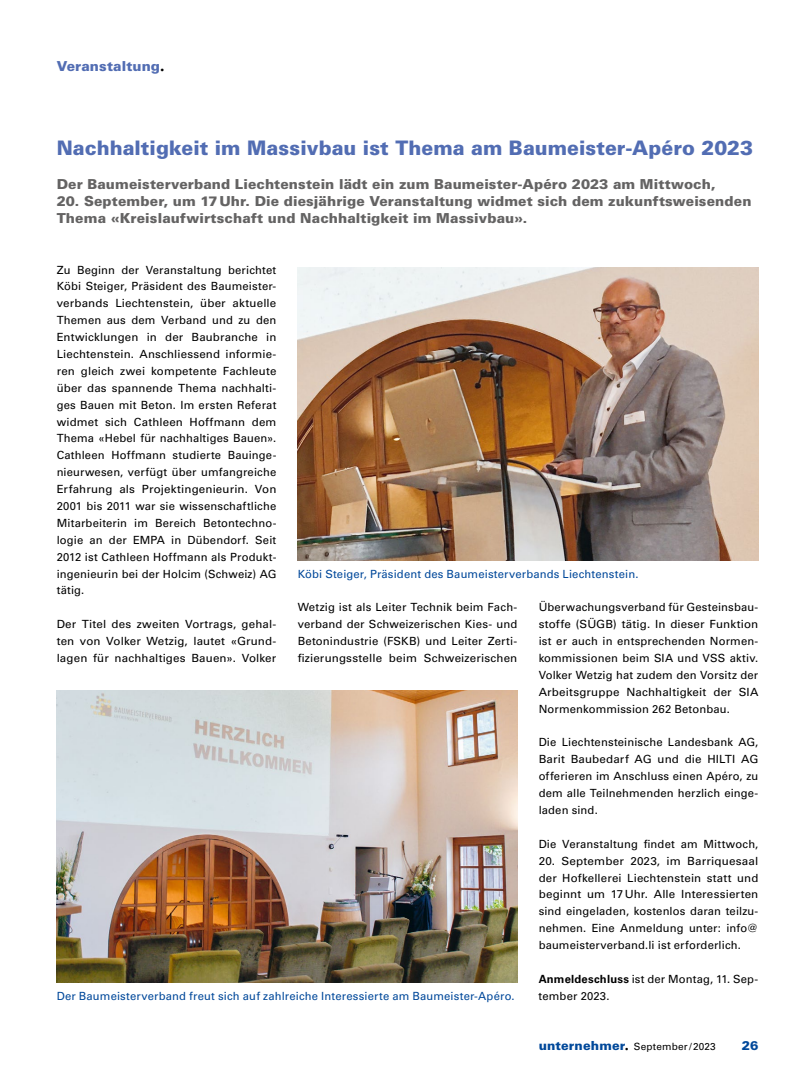
<style>
.page{position:relative;width:808px;height:1078px;background:#fff}
.page>*{position:absolute;margin:0;border:0;box-sizing:border-box;transform-origin:0 0}
.t1{font:900 20px "Univers LT Std";color:#526db3}
.t2{font:900 13.75px/16.9px "Univers LT Std";letter-spacing:.005em;color:#646363}
.t3{font:900 13.75px "Univers LT Std";letter-spacing:.005em;color:#526db3}
.t4{font:900 12.5px "Univers LT Std";color:#00489a}
.t5{font:11.25px/16.9px "Univers LT Std";letter-spacing:.01em;color:#000;text-align:justify}
.t6{font:11.25px/16.9px "Univers LT Std";letter-spacing:.01em;color:#000;text-align:justify;scale:1.04 1}
.t7{font:11.25px "Univers LT Std";letter-spacing:.015em;color:#00489a}
.t8{font:10px "Univers LT Std";letter-spacing:.02em;color:#000}
.s1{font-family:"Futura Std";font-weight:800;font-size:15.12px;color:#000}
.s2{font-weight:700}
.s3{font-weight:900;font-size:12.5px;color:#00489a}
.s4{font-family:"Futura Std";font-weight:800;font-size:13.75px}
</style>
<div class="page">
<img style="left:298px;top:268px;width:460px;height:292px">
<img style="left:57px;top:690px;width:460px;height:292px">
<p class="t3" style="left:57px;top:57px;width:109px">Veranstaltung<span class="s1">.</span></p>
<h1 class="t1" style="left:57px;top:136px;width:698px">Nachhaltigkeit im Massivbau ist Thema am Baumeister-Apéro 2023</h1>
<p class="t2" style="left:57px;top:175px;width:660px">Der Baumeisterverband Liechtenstein lädt ein zum Baumeister-Apéro 2023 am Mittwoch,</p>
<p class="t2" style="left:57px;top:192px;width:696px">20. September, um 17Uhr. Die diesjährige Veranstaltung widmet sich dem zukunftsweisenden<br>Thema «Kreislaufwirtschaft und Nachhaltigkeit im Massivbau».</p>
<p class="t5" style="left:57px;top:261px;width:221px">Zu Beginn der Veranstaltung berichtet Köbi Steiger, Präsident des Baumeister&shy;verbands Liechtenstein, über aktuelle Themen aus dem Verband und zu den Entwicklungen in der Baubranche in Liechtenstein. Anschliessend informie&shy;ren gleich zwei kompetente Fachleute über das spannende Thema nachhalti&shy;ges Bauen mit Beton. Im ersten Referat widmet sich Cathleen Hoffmann dem Thema «Hebel für nachhaltiges Bauen».<br>Cathleen Hoffmann studierte Bauinge&shy;nieurwesen, verfügt über umfangreiche Erfahrung als Projektingenieurin. Von 2001 bis 2011 war sie wissenschaftliche Mitarbeiterin im Bereich Betontechno&shy;logie an der EMPA in Dübendorf. Seit 2012 ist Cathleen Hoffmann als Produkt&shy;ingenieurin bei der Holcim (Schweiz) AG tätig.</p>
<p class="t5" style="left:57px;top:615px;width:221px">Der Titel des zweiten Vortrags, gehal&shy;ten von Volker Wetzig, lautet «Grund&shy;lagen für nachhaltiges Bauen». Volker</p>
<p class="t7" style="left:298px;top:566px;width:342px">Köbi Steiger, Präsident des Baumeisterverbands Liechtenstein.</p>
<p class="t5" style="left:539px;top:599px;width:221px">Überwachungsverband für Gesteinsbau&shy;stoffe (SÜGB) tätig. In dieser Funktion ist er auch in entsprechenden Normen&shy;kommissionen beim SIA und VSS aktiv.<br>Volker Wetzig hat zudem den Vorsitz der Arbeitsgruppe Nachhaltigkeit der SIA Normenkommission 262 Betonbau.</p>
<p class="t5" style="left:539px;top:734px;width:221px">Die Liechtensteinische Landesbank AG, Barit Baubedarf AG und die HILTI AG offerieren im Anschluss einen Apéro, zu dem alle Teilnehmenden herzlich einge&shy;laden sind.</p>
<p class="t5" style="left:539px;top:835px;width:221px">Die Veranstaltung findet am Mittwoch,</p>
<p class="t6" style="left:539px;top:852px;width:213px">20. September 2023, im Barriquesaal der Hofkellerei Liechtenstein statt und beginnt um 17Uhr. Alle Interessierten sind eingeladen, kostenlos daran teilzu&shy;nehmen. Eine Anmeldung unter: info@ baumeisterverband.li ist erforderlich.</p>
<p class="t5" style="left:539px;top:970px;width:221px"><span class="s2">Anmeldeschluss</span> ist der Montag, 11. Sep&shy;tember 2023.</p>
<p class="t5" style="left:298px;top:599px;width:221px">Wetzig ist als Leiter Technik beim Fach&shy;verband der Schweizerischen Kies- und Betonindustrie (FSKB) und Leiter Zerti&shy;fizierungsstelle beim Schweizerischen</p>
<p class="t7" style="left:57px;top:988px;width:459px">Der Baumeisterverband freut sich auf zahlreiche Interessierte am Baumeister-Apéro.</p>
<p class="t8" style="left:539px;top:1040px;width:179px"><span class="s3">unternehmer</span><span class="s4">.</span> September/2023</p>
<p class="t4" style="left:742px;top:1037px;width:18px">26</p>
</div>
